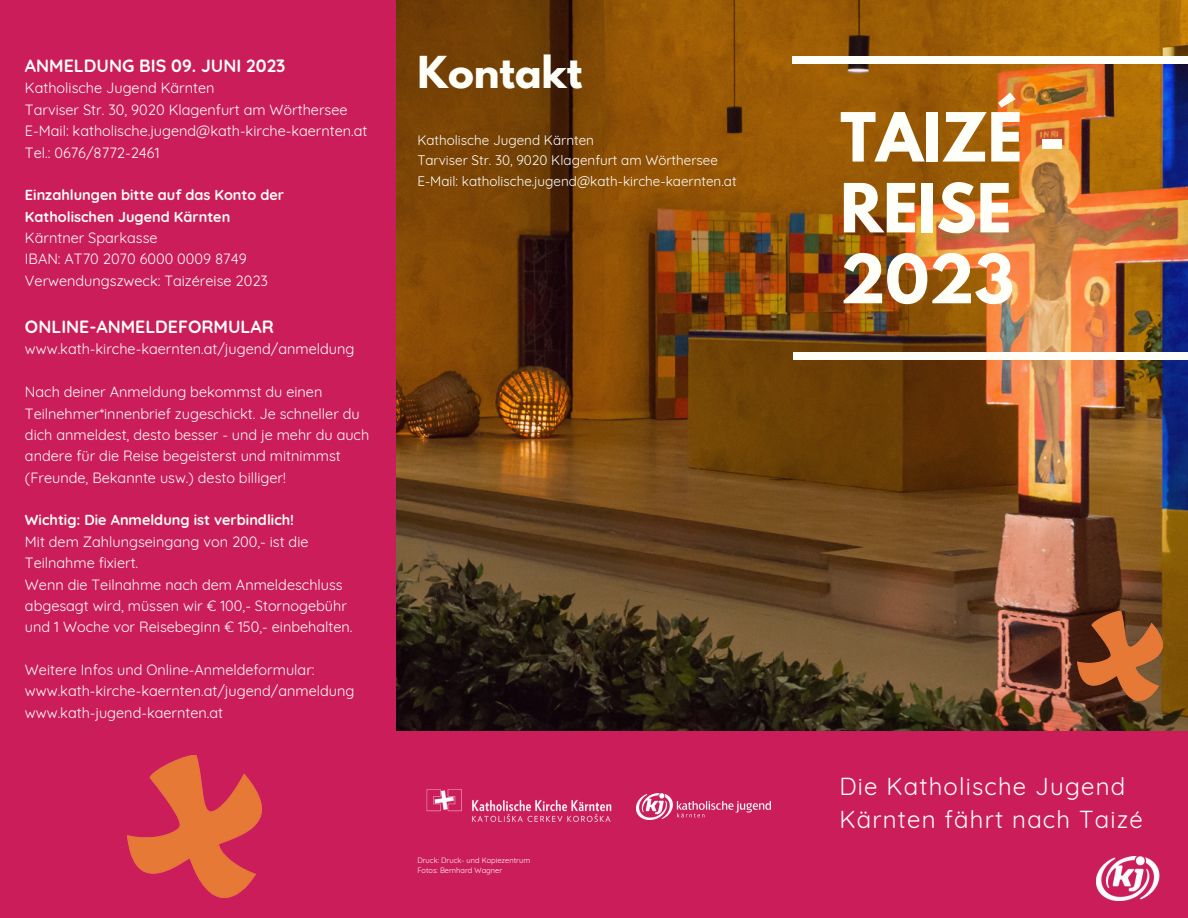
<style>
.page{position:relative;width:1188px;height:918px;background:#cb1d5a}
.page>*{position:absolute;margin:0;border:0;box-sizing:border-box;transform-origin:0 0}
.t1{font:700 60px/70.8px "League Spartan";color:#fffff9}
.t2{font:700 39px "League Spartan";color:#fffff9}
.t3{font:24px/32.7px "Quicksand";letter-spacing:.05em;color:#fffff9}
.t4{font:700 17.7px "Quicksand";color:#fffff9}
.t5{font:14.55px/21.3px "Quicksand";color:#fffff9}
.t6{font:700 14.55px/21.3px "Quicksand";color:#fffff9}
.t7{font:13.5px/20.2px "Quicksand";color:#fffff9}
.t8{font:7.5px/10.1px "Quicksand";color:#fffff9}
</style>
<div class="page">
<img style="left:397px;top:0;width:791px;height:731px">
<div style="left:792px;top:56px;width:396px;height:8px;background:#fffff9"></div>
<div style="left:793px;top:352px;width:395px;height:8px;background:#fffff9"></div>
<img style="left:426px;top:789px;width:186px;height:33px">
<img style="left:636px;top:793px;width:134px;height:26px">
<img style="left:1096px;top:857px;width:64px;height:44px">
<img style="left:1078px;top:612px;width:84px;height:89px">
<img style="left:128px;top:755px;width:134px;height:142px">
<p class="t4" style="left:25px;top:54px;width:262px">ANMELDUNG BIS 09. JUNI 2023</p>
<p class="t5" style="left:25px;top:77px;width:344px">Katholische Jugend Kärnten<br>Tarviser Str. 30, 9020 Klagenfurt am Wörthersee E-Mail: katholische.jugend@kath-kirche-kaernten.at Tel.: 0676/8772-2461</p>
<p class="t6" style="left:25px;top:184px;width:261px">Einzahlungen bitte auf das Konto der<br>Katholischen Jugend Kärnten</p>
<p class="t5" style="left:25px;top:227px;width:245px">Kärntner Sparkasse<br>IBAN: AT70 2070 6000 0009 8749<br>Verwendungszweck: Taizéreise 2023</p>
<p class="t4" style="left:25px;top:315px;width:251px">ONLINE-ANMELDEFORMULAR</p>
<p class="t5" style="left:25px;top:338px;width:331px">www.kath-kirche-kaernten.at/jugend/anmeldung</p>
<p class="t5" style="left:25px;top:381px;width:346px">Nach deiner Anmeldung bekommst du einen Teilnehmer*innenbrief zugeschickt. Je schneller du dich anmeldest, desto besser - und je mehr du auch andere für die Reise begeisterst und mitnimmst (Freunde, Bekannte usw.) desto billiger!</p>
<p class="t6" style="left:25px;top:509px;width:271px">Wichtig: Die Anmeldung ist verbindlich!</p>
<p class="t5" style="left:25px;top:531px;width:329px">Mit dem Zahlungseingang von 200,- ist die Teilnahme fixiert.<br>Wenn die Teilnahme nach dem Anmeldeschluss abgesagt wird, müssen wir € 100,- Stornogebühr und 1 Woche vor Reisebeginn € 150,- einbehalten.</p>
<p class="t5" style="left:25px;top:659px;width:331px">Weitere Infos und Online-Anmeldeformular: www.kath-kirche-kaernten.at/jugend/anmeldung www.kath-jugend-kaernten.at</p>
<h2 class="t2" style="left:417px;top:53px;width:166px">Kontakt</h2>
<p class="t7" style="left:417px;top:130px;width:321px">Katholische Jugend Kärnten<br>Tarviser Str. 30, 9020 Klagenfurt am Wörthersee<br>E-Mail: katholische.jugend@kath-kirche-kaernten.at</p>
<p class="t8" style="left:417px;top:856px;width:114px">Druck: Druck- und Kopiezentrum<br>Fotos: Bernhard Wagner</p>
<h1 class="t1" style="left:840px;top:110px;width:227px">TAIZÉ -<br>REISE<br>2023</h1>
<h3 class="t3" style="left:839px;top:770px;width:305px">Die Katholische Jugend<br>Kärnten fährt nach Taizé</h3>
</div>
